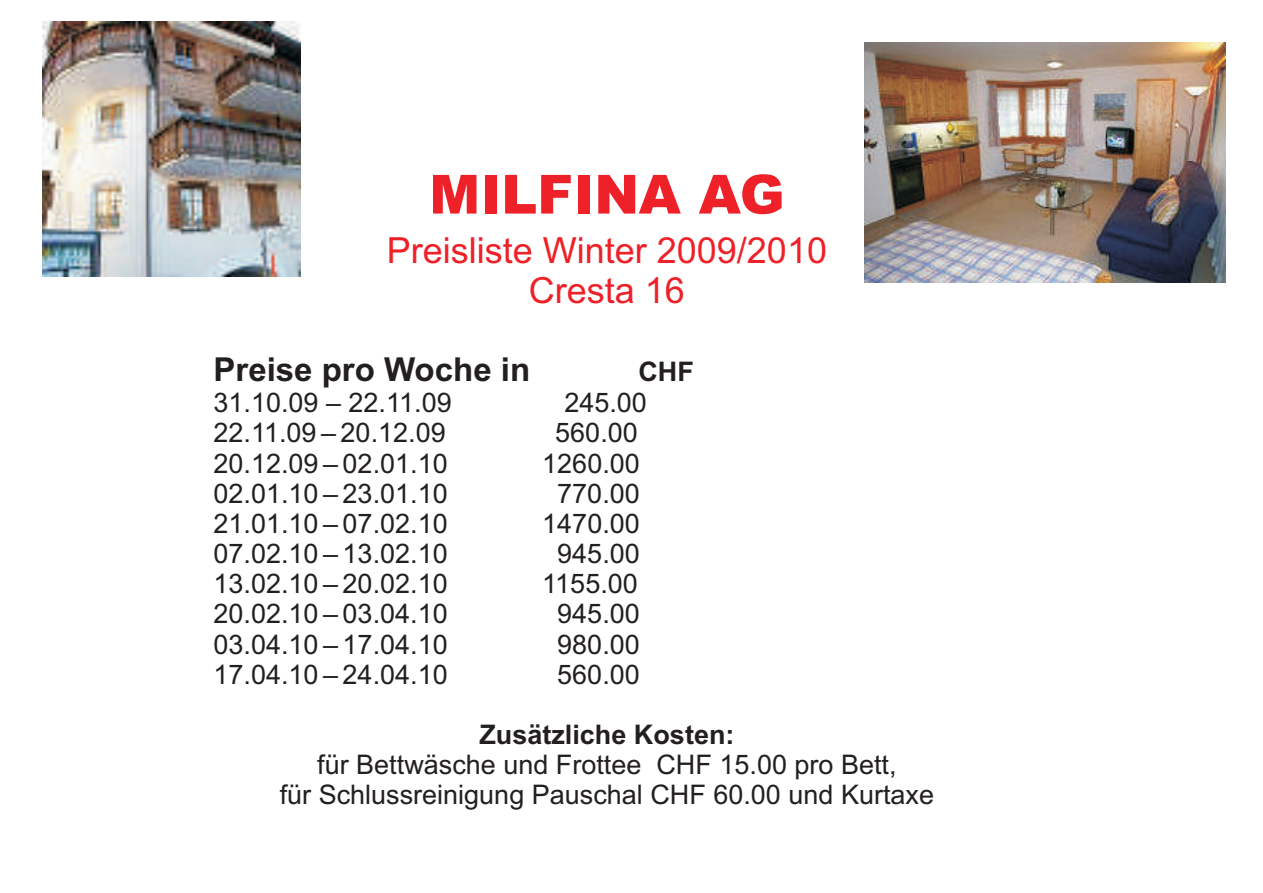
<style>
.page{position:relative;width:1263px;height:893px;background:#fff}
.page>*{position:absolute;margin:0;border:0;box-sizing:border-box;transform-origin:0 0}
.t1{font:900 54px "Arial";color:#ee2028}
.t2{font:36px/40.2px "Arial";color:#ee2028;text-align:center}
.t3{font:700 33px "Arial";color:#231f20}
.t4{font:27px/30.2px "Arial";color:#231f20;text-align:center}
.t5{font:700 27px "Arial";color:#231f20}
</style>
<div class="page">
<img style="left:43px;top:21px;width:258px;height:256px">
<img style="left:864px;top:43px;width:362px;height:240px">
<h1 class="t1" style="left:429px;top:175px;width:357px">MILFINA AG</h1>
<h2 class="t2" style="left:387px;top:233px;width:442px">Preisliste Winter 2009/2010<br>Cresta 16</h2>
<p class="t3" style="left:213px;top:357px;width:318px">Preise pro Woche in</p>
<p class="t5" style="left:638px;top:361px;width:57px">CHF</p>
<p class="t4" style="left:213px;top:390px;width:240px">31.10.09 – 22.11.09</p>
<p class="t4" style="left:564px;top:390px;width:84px">245.00</p>
<p class="t4" style="left:213px;top:420px;width:234px">22.11.09 – 20.12.09</p>
<p class="t4" style="left:555px;top:420px;width:84px">560.00</p>
<p class="t4" style="left:213px;top:450px;width:236px">20.12.09 – 02.01.10</p>
<p class="t4" style="left:542px;top:450px;width:99px">1260.00</p>
<p class="t4" style="left:213px;top:481px;width:236px">02.01.10 – 23.01.10</p>
<p class="t4" style="left:557px;top:481px;width:84px">770.00</p>
<p class="t4" style="left:213px;top:511px;width:236px">21.01.10 – 07.02.10</p>
<p class="t4" style="left:542px;top:511px;width:99px">1470.00</p>
<p class="t4" style="left:213px;top:541px;width:236px">07.02.10 – 13.02.10</p>
<p class="t4" style="left:557px;top:541px;width:84px">945.00</p>
<p class="t4" style="left:213px;top:571px;width:236px">13.02.10 – 20.02.10</p>
<p class="t4" style="left:542px;top:571px;width:97px">1155.00</p>
<p class="t4" style="left:213px;top:601px;width:236px">20.02.10 – 03.04.10</p>
<p class="t4" style="left:557px;top:601px;width:84px">945.00</p>
<p class="t4" style="left:213px;top:631px;width:236px">03.04.10 – 17.04.10</p>
<p class="t4" style="left:557px;top:631px;width:84px">980.00</p>
<p class="t4" style="left:213px;top:662px;width:236px">17.04.10 – 24.04.10</p>
<p class="t4" style="left:557px;top:662px;width:84px">560.00</p>
<p class="t5" style="left:479px;top:724px;width:257px">Zusätzliche Kosten:</p>
<p class="t4" style="left:280px;top:752px;width:656px">für Bettwäsche und Frottee CHF 15.00 pro Bett,<br>für Schlussreinigung Pauschal CHF 60.00 und Kurtaxe</p>
</div>
